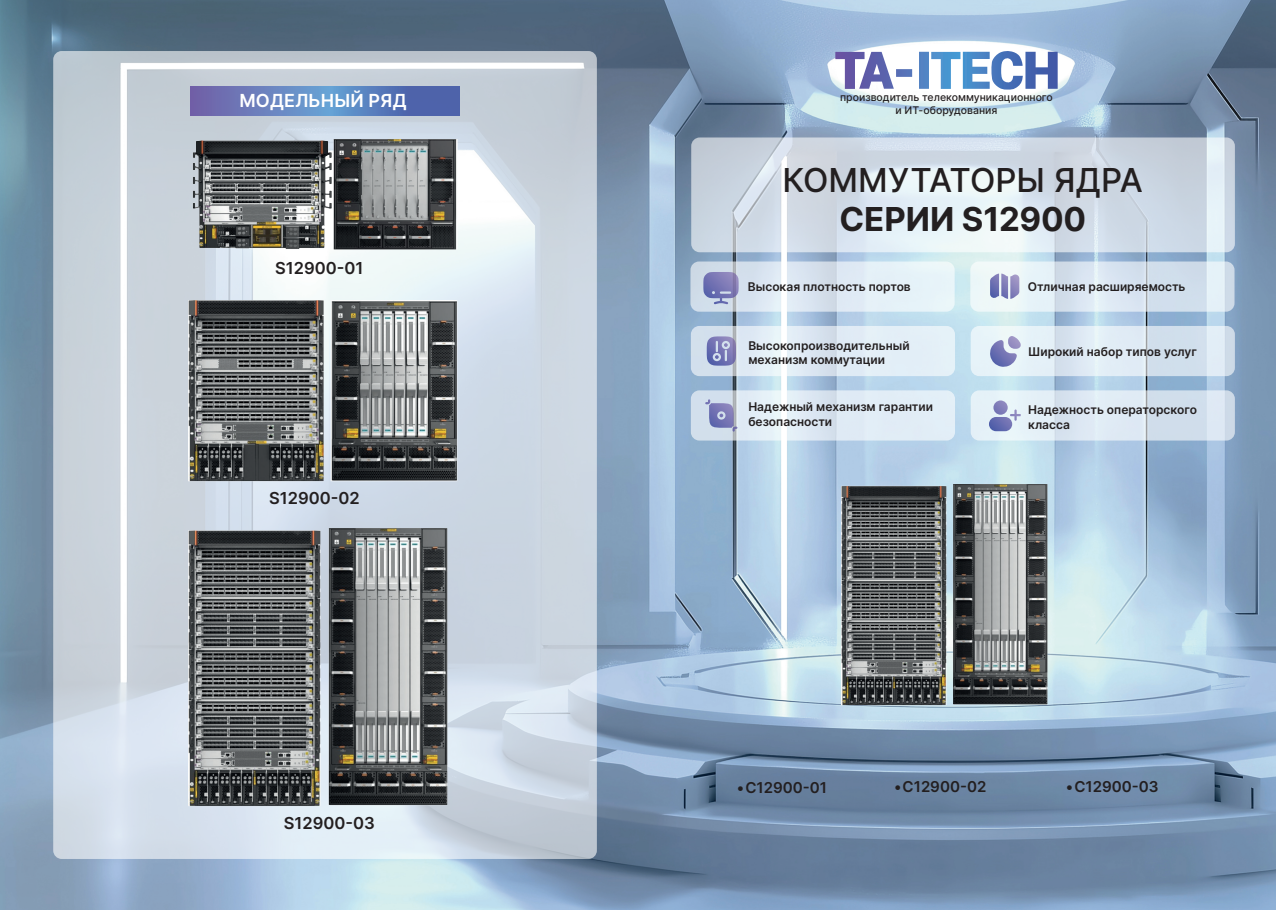
<style>
.page{position:relative;width:1276px;height:910px;background:#fff}
.page>*{position:absolute;margin:0;border:0;box-sizing:border-box;transform-origin:0 0}
.t1{font:500 33px "Inter";color:#231f20}
.t2{font:700 33px "Inter";letter-spacing:-.005em;color:#231f20}
.t3{font:600 18px "Inter";letter-spacing:.01em;color:#fff}
.t4{font:600 16.5px "Inter";color:#231f20}
.t5{font:600 15px "Inter";color:#231f20}
.t6{font:600 12px/14.4px "Inter";color:#231f20}
.t7{font:500 10.5px/12.6px "Inter";color:#231f20;text-align:center}
</style>
<div class="page">
<img style="left:0;top:0;width:1276px;height:910px">
<svg style="left:835px;top:52px;width:77px;height:37px"></svg>
<svg style="left:919px;top:51px;width:138px;height:39px"></svg>
<svg style="left:691px;top:137px;width:544px;height:115px;fill:#cfd9e5"></svg>
<svg style="left:690px;top:261px;width:264px;height:51px;fill:#dfeaf5"></svg>
<svg style="left:703px;top:272px;width:35px;height:32px"></svg>
<svg style="left:970px;top:261px;width:264px;height:51px"></svg>
<svg style="left:990px;top:274px;width:29px;height:25px"></svg>
<svg style="left:691px;top:326px;width:264px;height:50px;fill:#e2eef7"></svg>
<svg style="left:707px;top:336px;width:29px;height:30px"></svg>
<svg style="left:970px;top:326px;width:265px;height:50px;fill:#e0ebf5"></svg>
<svg style="left:989px;top:336px;width:31px;height:31px"></svg>
<svg style="left:691px;top:390px;width:264px;height:51px;fill:#e1ecf6"></svg>
<svg style="left:705px;top:399px;width:32px;height:33px"></svg>
<div style="left:970px;top:390px;width:265px;height:51px;background:linear-gradient(to right,#e7f3f9,#d0dcea);border-radius:9px"></div>
<svg style="left:993px;top:400px;width:14px;height:15px"></svg>
<svg style="left:1010px;top:409px;width:10px;height:12px"></svg>
<svg style="left:989px;top:417px;width:23px;height:14px"></svg>
<img style="left:841px;top:485px;width:206px;height:220px">
<svg style="left:53px;top:51px;width:544px;height:808px;fill:#cbd5df"></svg>
<img style="left:191px;top:139px;width:266px;height:112px">
<img style="left:189px;top:301px;width:268px;height:181px">
<img style="left:188px;top:528px;width:260px;height:279px">
<svg style="left:190px;top:87px;width:269px;height:29px"></svg>
<h2 class="t3" style="left:239px;top:88px;width:169px">МОДЕЛЬНЫЙ РЯД</h2>
<h3 class="t4" style="left:275px;top:256px;width:90px">S12900-01</h3>
<h3 class="t4" style="left:269px;top:486px;width:92px">S12900-02</h3>
<h3 class="t4" style="left:284px;top:811px;width:93px">S12900-03</h3>
<p class="t7" style="left:840px;top:91px;width:214px">производитель телекоммуникационного и ИТ-оборудования</p>
<h1 class="t1" style="left:782px;top:156px;width:362px">КОММУТАТОРЫ ЯДРА</h1>
<h1 class="t2" style="left:839px;top:195px;width:248px">СЕРИИ S12900</h1>
<p class="t6" style="left:748px;top:279px;width:164px">Высокая плотность портов</p>
<p class="t6" style="left:1028px;top:279px;width:159px">Отличная расширяемость</p>
<p class="t6" style="left:748px;top:338px;width:163px">Высокопроизводительный механизм коммутации</p>
<p class="t6" style="left:1028px;top:345px;width:170px">Широкий набор типов услуг</p>
<p class="t6" style="left:748px;top:399px;width:186px">Надежный механизм гарантии безопасности</p>
<p class="t6" style="left:1028px;top:403px;width:170px">Надежность операторского класса</p>
<p class="t5" style="left:737px;top:776px;width:92px">•С12900-01</p>
<p class="t5" style="left:894px;top:776px;width:94px">•С12900-02</p>
<p class="t5" style="left:1066px;top:776px;width:94px">•С12900-03</p>
</div>
